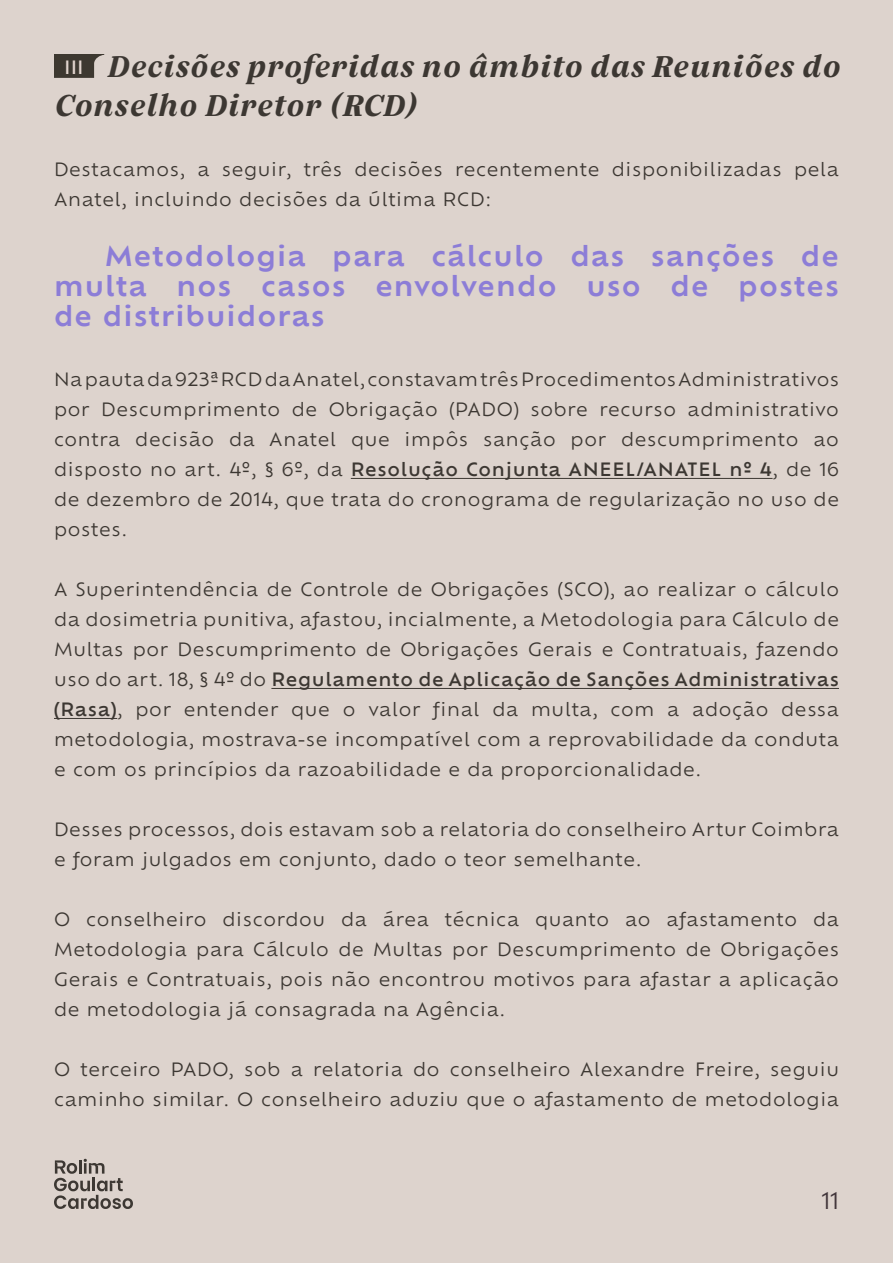
<style>
.page{position:relative;width:893px;height:1263px;background:#ddd3cd}
.page>*{position:absolute;margin:0;border:0;box-sizing:border-box;transform-origin:0 0}
.t1{font:italic 700 33px/39.6px "Silva Text";letter-spacing:.04em;color:#3c3732}
.t2{font:600 27px/30px "Ofelia Text";letter-spacing:.04em;color:#8c7dd7;text-align:justify}
.t3{font:22.5px "Ofelia Text";color:#42363b}
.t4{font:18px/30px "Ofelia Text";letter-spacing:.04em;color:#3c3732}
.t5{font:500 18px "Ofelia Text";color:#e1d4cd}
.s1{font-weight:500}
</style>
<div class="page">
<svg style="left:54px;top:1159px;width:79px;height:50px"></svg>
<hr style="left:351px;top:478px;width:422px;height:1px;background:#3c3732">
<hr style="left:271px;top:688px;width:568px;height:1px;background:#3c3732">
<hr style="left:54px;top:718px;width:63px;height:1px;background:#3c3732">
<svg style="left:54px;top:54px;width:50px;height:24px"></svg>
<h1 class="t1" style="left:54px;top:47px;width:786px;text-indent:53px">Decisões proferidas no âmbito das Reuniões do<br>Conselho Diretor (RCD)</h1>
<p class="t5" style="left:64px;top:53px;width:21px">III</p>
<p class="t4" style="left:54px;top:153px;width:786px">Destacamos, a seguir, três decisões recentemente disponibilizadas pela<br>Anatel, incluindo decisões da última RCD:</p>
<h2 class="t2" style="left:54px;top:239px;width:786px;text-indent:51px">Metodologia para cálculo das sanções de multa nos casos envolvendo uso de postes de distribuidoras</h2>
<p class="t4" style="left:54px;top:363px;width:787px;text-align:justify">Na pauta da 923ª RCD da Anatel, constavam três Procedimentos Administrativos por Descumprimento de Obrigação (PADO) sobre recurso administrativo contra decisão da Anatel que impôs sanção por descumprimento ao disposto no art. 4º, § 6º, da <span class="s1">Resolução Conjunta ANEEL/ANATEL nº 4</span>, de 16 de dezembro de 2014, que trata do cronograma de regularização no uso de postes.</p>
<p class="t4" style="left:54px;top:573px;width:786px;text-align:justify">A Superintendência de Controle de Obrigações (SCO), ao realizar o cálculo da dosimetria punitiva, afastou, incialmente, a Metodologia para Cálculo de Multas por Descumprimento de Obrigações Gerais e Contratuais, fazendo uso do art. 18, § 4º do <span class="s1">Regulamento de Aplicação de Sanções Administrativas (Rasa)</span>, por entender que o valor final da multa, com a adoção dessa metodologia, mostrava-se incompatível com a reprovabilidade da conduta e com os princípios da razoabilidade e da proporcionalidade.</p>
<p class="t4" style="left:54px;top:813px;width:786px">Desses processos, dois estavam sob a relatoria do conselheiro Artur Coimbra e foram julgados em conjunto, dado o teor semelhante.</p>
<p class="t4" style="left:54px;top:903px;width:786px;text-align:justify">O conselheiro discordou da área técnica quanto ao afastamento da Metodologia para Cálculo de Multas por Descumprimento de Obrigações Gerais e Contratuais, pois não encontrou motivos para afastar a aplicação de metodologia já consagrada na Agência.</p>
<p class="t4" style="left:54px;top:1053px;width:786px">O terceiro PADO, sob a relatoria do conselheiro Alexandre Freire, seguiu caminho similar. O conselheiro aduziu que o afastamento de metodologia</p>
<p class="t3" style="left:821px;top:1183px;width:19px">11</p>
</div>
